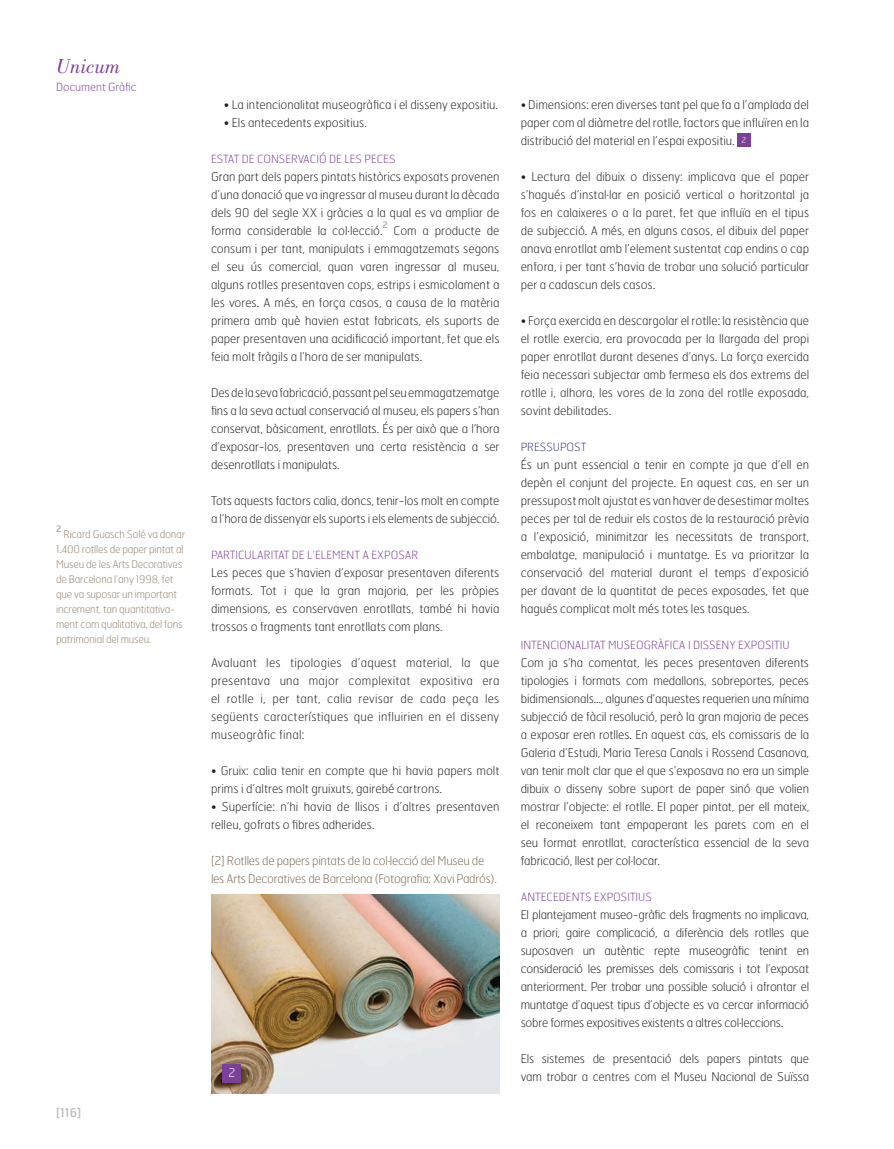
<style>
.page{position:relative;width:894px;height:1149px;background:#fff}
.page>*{position:absolute;margin:0;border:0;box-sizing:border-box;transform-origin:0 0}
.t1{font:italic 21px "Bodoni Std";color:#7c4099}
.Txt_CAT{font:100 12px/18px "Hermes";color:#231f20;text-align:justify}
.Pie_de_foto{font:100 12px/18px "Hermes";letter-spacing:-.02em;color:#7c6954}
.t2{font:12px "Hermes";color:#bcbdc0}
.Detalle_foto{font:100 12px "Hermes";color:#fff}
.seccion{font:100 11.25px "Hermes";color:#7c4099}
.seccion-2{font:100 11.25px "Hermes";color:#363b74}
.Notas_articulo{font:100 10.5px/15px "Hermes";letter-spacing:-.02em;color:#948370}
.Notas_articulo-2{font:8.7px "Hermes";color:#ad9e8c}
.Txt_CAT-2{font:8.7px "Hermes";color:#ad9e8c}
.t3{font:100 8.25px "Hermes";color:#fff}
</style>
<div class="page">
<div style="left:737px;top:133px;width:13px;height:13px;background:#7c4099"></div>
<img style="left:211px;top:894px;width:288px;height:200px">
<div style="left:223px;top:1064px;width:18px;height:18px;background:#7c4099"></div>
<h1 class="t1" style="left:56px;top:54px;width:66px">Unicum</h1>
<p class="seccion" style="left:56px;top:80px;width:82px">Document Gràfic</p>
<p class="Notas_articulo-2" style="left:56px;top:523px;width:7px">2</p>
<p class="Notas_articulo" style="left:56px;top:526px;width:130px;text-indent:7px">Ricard Guasch Solé va donar<br>1.400 rotlles de paper pintat al<br>Museu de les Arts Decoratives de Barcelona l’any 1998, fet que va suposar un important increment, tan quantitativa&shy;ment com qualitativa, del fons patrimonial del museu.</p>
<p class="t2" style="left:56px;top:1105px;width:26px">[116]</p>
<p class="Txt_CAT" style="left:224px;top:95px;width:276px">• La intencionalitat museogràfica i el disseny expositiu.</p>
<p class="Txt_CAT" style="left:224px;top:113px;width:145px">• Els antecedents expositius.</p>
<p class="seccion" style="left:211px;top:152px;width:186px">ESTAT DE CONSERVACIÓ DE LES PECES</p>
<p class="Txt_CAT" style="left:211px;top:167px;width:290px">Gran part dels papers pintats històrics exposats provenen d’una donació que va ingressar al museu durant la dècada dels 90 del segle XX i gràcies a la qual es va ampliar de forma considerable la col·lecció.</p>
<p class="Txt_CAT-2" style="left:382px;top:220px;width:7px">2</p>
<p class="Txt_CAT" style="left:211px;top:221px;width:290px;text-indent:182px">Com a producte de consum i per tant, manipulats i emmagatzemats segons el seu ús comercial, quan varen ingressar al museu, alguns rotlles presentaven cops, estrips i esmicolament a les vores. A més, en força casos, a causa de la matèria primera amb què havien estat fabricats, els suports de paper presentaven una acidificació important, fet que els feia molt fràgils a l’hora de ser manipulats.</p>
<p class="Txt_CAT" style="left:211px;top:383px;width:290px">Des de la seva fabricació, passant pel seu emmagatzematge fins a la seva actual conservació al museu, els papers s’han conservat, bàsicament, enrotllats. És per això que a l’hora d’exposar-los, presentaven una certa resistència a ser desenrotllats i manipulats.</p>
<p class="Txt_CAT" style="left:211px;top:491px;width:290px">Tots aquests factors calia, doncs, tenir-los molt en compte a l’hora de dissenyar els suports i els elements de subjecció.</p>
<p class="seccion" style="left:211px;top:548px;width:209px">PARTICULARITAT DE L’ELEMENT A EXPOSAR</p>
<p class="Txt_CAT" style="left:211px;top:563px;width:290px">Les peces que s’havien d’exposar presentaven diferents formats. Tot i que la gran majoria, per les pròpies dimensions, es conservaven enrotllats, també hi havia trossos o fragments tant enrotllats com plans.</p>
<p class="Txt_CAT" style="left:211px;top:653px;width:290px">Avaluant les tipologies d’aquest material, la que presentava una major complexitat expositiva era el rotlle i, per tant, calia revisar de cada peça les següents característiques que influirien en el disseny museogràfic final:</p>
<p class="Txt_CAT" style="left:211px;top:761px;width:290px">• Gruix: calia tenir en compte que hi havia papers molt prims i d’altres molt gruixuts, gairebé cartrons.</p>
<p class="Txt_CAT" style="left:211px;top:797px;width:290px">• Superfície: n’hi havia de llisos i d’altres presentaven relleu, gofrats o fibres adherides.</p>
<p class="Pie_de_foto" style="left:211px;top:851px;width:287px">[2] Rotlles de papers pintats de la col·lecció del Museu de les Arts Decoratives de Barcelona (Fotografia: Xavi Padrós).</p>
<p class="Detalle_foto" style="left:228px;top:1065px;width:8px">2</p>
<p class="Txt_CAT" style="left:520px;top:95px;width:290px">• Dimensions: eren diverses tant pel que fa a l’amplada del paper com al diàmetre del rotlle, factors que influïren en la distribució del material en l’espai expositiu.</p>
<p class="t3" style="left:741px;top:135px;width:6px">2</p>
<p class="Txt_CAT" style="left:520px;top:167px;width:290px">• Lectura del dibuix o disseny: implicava que el paper s’hagués d’instal·lar en posició vertical o horitzontal ja fos en calaixeres o a la paret, fet que influïa en el tipus de subjecció. A més, en alguns casos, el dibuix del paper anava enrotllat amb l’element sustentat cap endins o cap enfora, i per tant s’havia de trobar una solució particular per a cadascun dels casos.</p>
<p class="Txt_CAT" style="left:520px;top:311px;width:290px">• Força exercida en descargolar el rotlle: la resistència que el rotlle exercia, era provocada per la llargada del propi paper enrotllat durant desenes d’anys. La força exercida feia necessari subjectar amb fermesa els dos extrems del rotlle i, alhora, les vores de la zona del rotlle exposada, sovint debilitades.</p>
<p class="seccion-2" style="left:520px;top:440px;width:67px">PRESSUPOST</p>
<p class="Txt_CAT" style="left:520px;top:455px;width:290px">És un punt essencial a tenir en compte ja que d’ell en depèn el conjunt del projecte. En aquest cas, en ser un pressupost molt ajustat es van haver de desestimar moltes peces per tal de reduir els costos de la restauració prèvia a l’exposició, minimitzar les necessitats de transport, embalatge, manipulació i muntatge. Es va prioritzar la conservació del material durant el temps d’exposició per davant de la quantitat de peces exposades, fet que hagués complicat molt més totes les tasques.</p>
<p class="seccion" style="left:520px;top:638px;width:270px">INTENCIONALITAT MUSEOGRÀFICA I DISSENY EXPOSITIU</p>
<p class="Txt_CAT" style="left:520px;top:653px;width:290px">Com ja s’ha comentat, les peces presentaven diferents tipologies i formats com medallons, sobreportes, peces bidimensionals..., algunes d’aquestes requerien una mínima subjecció de fàcil resolució, però la gran majoria de peces a exposar eren rotlles. En aquest cas, els comissaris de la Galeria d’Estudi, Maria Teresa Canals i Rossend Casanova, van tenir molt clar que el que s’exposava no era un simple dibuix o disseny sobre suport de paper sinó que volien mostrar l’objecte: el rotlle. El paper pintat, per ell mateix, el reconeixem tant empaperant les parets com en el seu format enrotllat, característica essencial de la seva fabricació, llest per col·locar.</p>
<p class="seccion" style="left:520px;top:890px;width:133px">ANTECEDENTS EXPOSITIUS</p>
<p class="Txt_CAT" style="left:520px;top:905px;width:290px">El plantejament museo-gràfic dels fragments no implicava, a priori, gaire complicació, a diferència dels rotlles que suposaven un autèntic repte museogràfic tenint en consideració les premisses dels comissaris i tot l’exposat anteriorment. Per trobar una possible solució i afrontar el muntatge d’aquest tipus d’objecte es va cercar informació sobre formes expositives existents a altres col·leccions.</p>
<p class="Txt_CAT" style="left:520px;top:1049px;width:290px">Els sistemes de presentació dels papers pintats que vam trobar a centres com el Museu Nacional de Suïssa</p>
</div>
